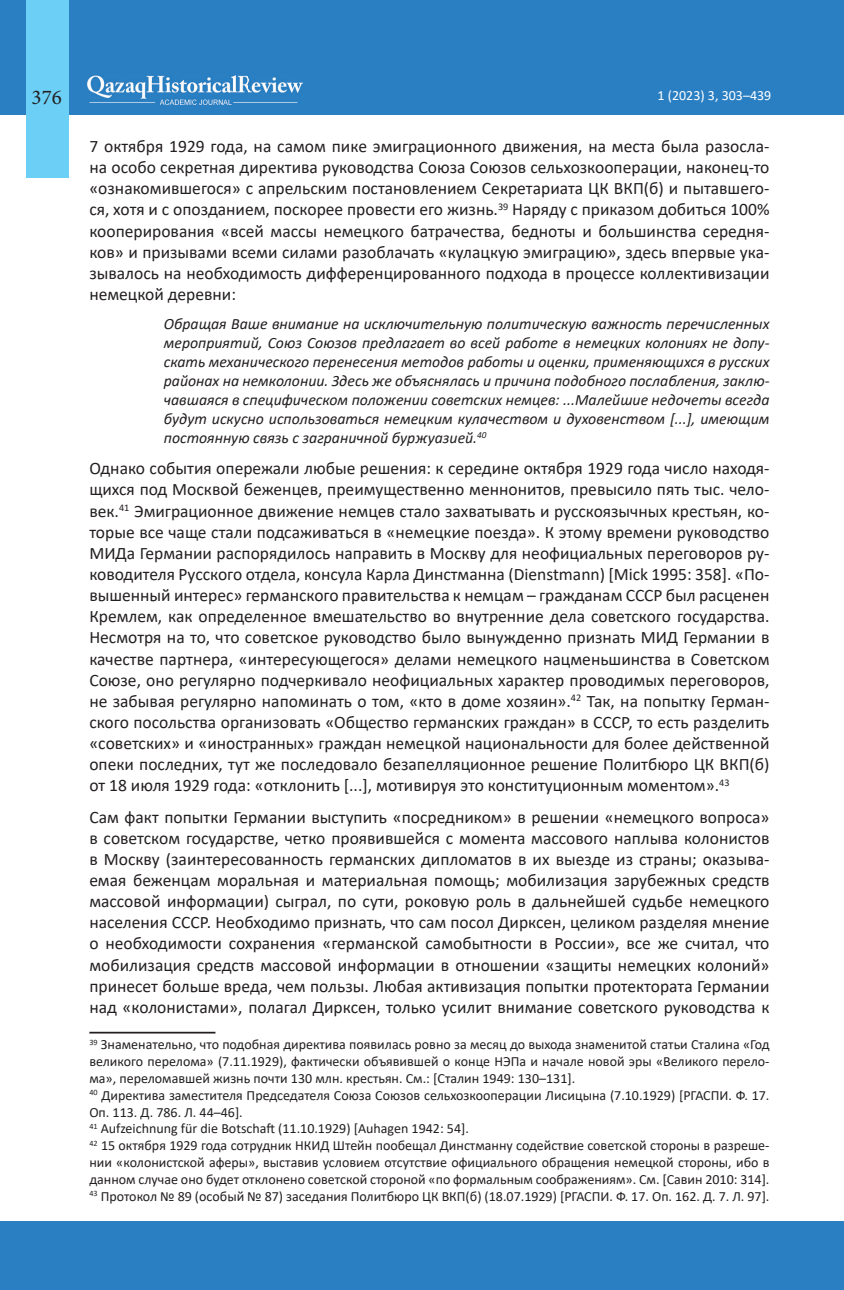
<style>
.page{position:relative;width:844px;height:1290px;background:#fff}
.page>*{position:absolute;margin:0;border:0;box-sizing:border-box;transform-origin:0 0}
.t1{font:21px "Minion Pro";color:#231f20}
.t2{font:17.5px/21.2px "Calibri";color:#231f20;text-align:justify}
.t3{font:italic 15.75px/19.1px "Calibri";color:#231f20;text-align:justify}
.t4{font:14px/16.8px "Calibri";color:#231f20}
.t5{font:14px "Calibri";color:#fff}
</style>
<div class="page">
<div style="left:0;top:0;width:843px;height:115px;background:#2a7fc3"></div>
<div style="left:0;top:1222px;width:843px;height:68px;background:#2a7fc3"></div>
<div style="left:26px;top:0;width:43px;height:178px;background:#6bcff6"></div>
<img style="left:88px;top:76px;width:214px;height:28px">
<hr style="left:89px;top:1032px;width:126px;height:1px;background:#231f20">
<p class="t1" style="left:32px;top:83px;width:32px">376</p>
<p class="t5" style="left:657px;top:85px;width:115px">1 (2023) 3, 303–439</p>
<p class="t2" style="left:89px;top:135px;width:681px">7 октября 1929 года, на самом пике эмиграционного движения, на места была разосла&shy;на особо секретная директива руководства Союза Союзов сельхозкооперации, наконец-то «ознакомившегося» с апрельским постановлением Секретариата ЦК ВКП(б) и пытавшего&shy;ся, хотя и с опозданием, поскорее провести его жизнь.<sup>39</sup> Наряду с приказом добиться 100% кооперирования «всей массы немецкого батрачества, бедноты и большинства середня&shy;ков» и призывами всеми силами разоблачать «кулацкую эмиграцию», здесь впервые ука&shy;зывалось на необходимость дифференцированного подхода в процессе коллективизации немецкой деревни:</p>
<p class="t3" style="left:164px;top:314px;width:607px">Обращая Ваше внимание на исключительную политическую важность перечисленных мероприятий, Союз Союзов предлагает во всей работе в немецких колониях не допу&shy;скать механического перенесения методов работы и оценки, применяющихся в русских районах на немколонии. Здесь же объяснялась и причина подобного послабления, заклю&shy;чавшаяся в специфическом положении советских немцев: ...Mалейшие недочеты всегда будут искусно использоваться немецким кулачеством и духовенством [...], имеющим постоянную связь с заграничной буржуазией.<sup>40</sup></p>
<p class="t2" style="left:89px;top:457px;width:681px">Однако события опережали любые решения: к середине октября 1929 года число находя&shy;щихся под Москвой беженцев, преимущественно меннонитов, превысило пять тыс. чело&shy;век.<sup>41</sup> Эмиграционное движение немцев стало захватывать и русскоязычных крестьян, ко&shy;торые все чаще стали подсаживаться в «немецкие поезда». К этому времени руководство МИДа Германии распорядилось направить в Москву для неофициальных переговоров ру&shy;ководителя Русского отдела, консула Карла Динстманна (Dienstmann) [Mick 1995: 358]. «По&shy;вышенный интерес» германского правительства к немцам – гражданам СССР был расценен Кремлем, как определенное вмешательство во внутренние дела советского государства.<br>Несмотря на то, что советское руководство было вынужденно признать МИД Германии в качестве партнера, «интересующегося» делами немецкого нацменьшинства в Советском Союзе, оно регулярно подчеркивало неофициальных характер проводимых переговоров, не забывая регулярно напоминать о том, «кто в доме хозяин».<sup>42</sup> Так, на попытку Герман&shy;ского посольства организовать «Общество германских граждан» в СССР, то есть разделить «советских» и «иностранных» граждан немецкой национальности для более действенной опеки последних, тут же последовало безапелляционное решение Политбюро ЦК ВКП(б) от 18 июля 1929 года: «oтклонить [...], мотивируя это конституционным моментом».<sup>43</sup></p>
<p class="t2" style="left:89px;top:806px;width:681px">Сам факт попытки Германии выступить «посредником» в решении «немецкого вопроса» в советском государстве, четко проявившейся с момента массового наплыва колонистов в Москву (заинтересованность германских дипломатов в их выезде из страны; оказыва&shy;емая беженцам моральная и материальная помощь; мобилизация зарубежных средств массовой информации) сыграл, по сути, роковую роль в дальнейшей судьбе немецкого населения СССР. Необходимо признать, что сам посол Дирксен, целиком разделяя мнение о необходимости сохранения «германской самобытности в России», все же считал, что мобилизация средств массовой информации в отношении «защиты немецких колоний» принесет больше вреда, чем пользы. Любая активизация попытки протектората Германии над «колонистами», полагал Дирксен, только усилит внимание советского руководства к</p>
<p class="t4" style="left:89px;top:1036px;width:681px"><sup>39</sup> Знаменательно, что подобная директива появилась ровно за месяц до выхода знаменитой статьи Сталина «Год великого перелома» (7.11.1929), фактически объявившей о конце НЭПа и начале новой эры «Великого перело&shy;ма», переломавшей жизнь почти 130 млн. крестьян. См.: [Сталин 1949: 130–131].<br><sup>40</sup> Директива заместителя Председателя Союза Союзов сельхозкооперации Лисицына (7.10.1929) [РГАСПИ. Ф. 17.<br>Оп. 113. Д. 786. Л. 44–46].<br><sup>41</sup> Aufzeichnung für die Botschaft (11.10.1929) [Auhagen 1942: 54].<br><sup>42</sup> 15 октября 1929 года сотрудник НКИД Штейн пообещал Динстманну содействие советской стороны в разреше&shy;нии «колонистской аферы», выставив условием отсутствие официального обращения немецкой стороны, ибо в данном случае оно будет отклонено советской стороной «по формальным соображениям». См. [Савин 2010: 314].<br><sup>43</sup> Протокол № 89 (особый № 87) заседания Политбюро ЦК ВКП(б) (18.07.1929) [РГАСПИ. Ф. 17. Оп. 162. Д. 7. Л. 97].</p>
</div>
